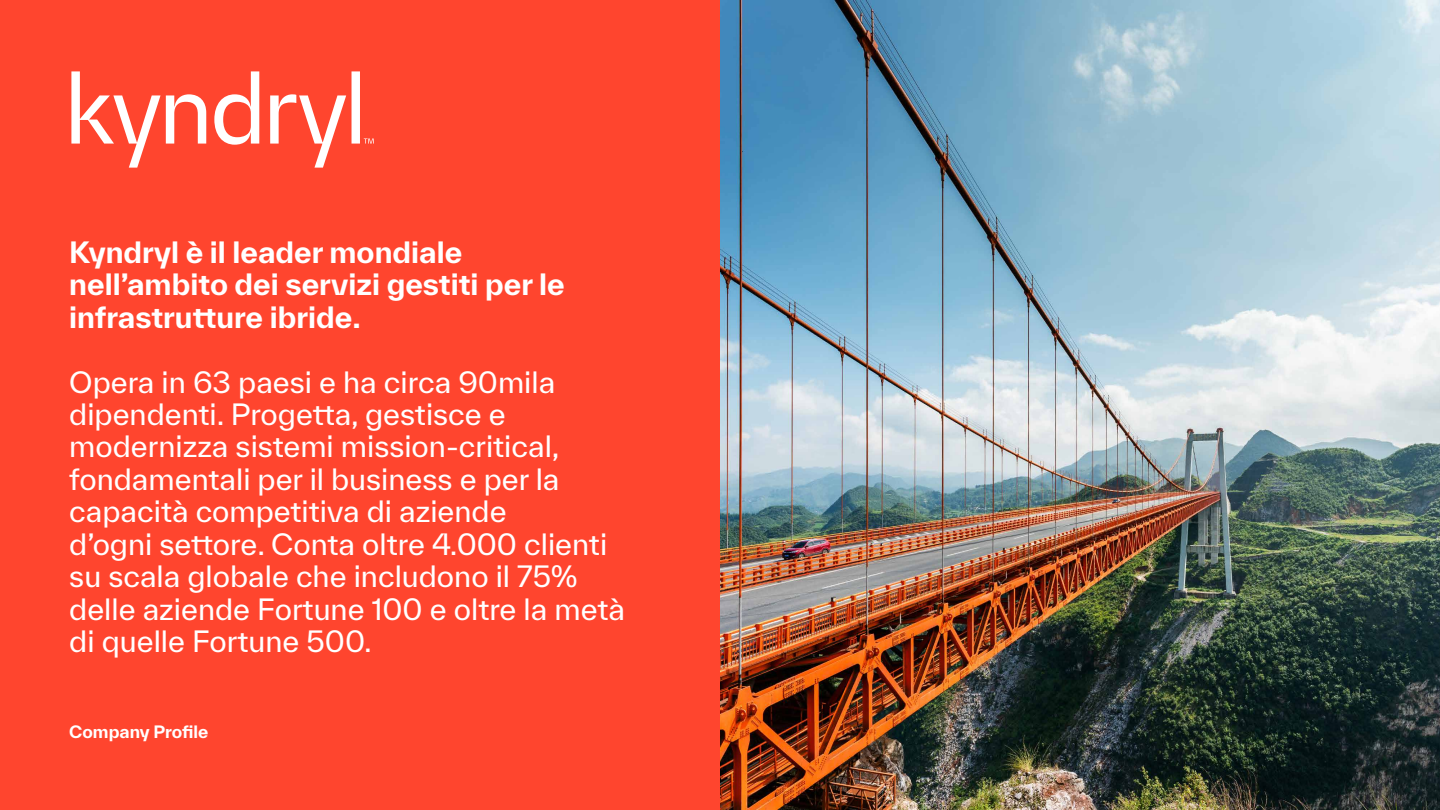
<style>
.page{position:relative;width:1440px;height:810px;background:#ff452e}
.page>*{position:absolute;margin:0;border:0;box-sizing:border-box;transform-origin:0 0}
.t1{font:28.42px/32.5px "TWK Everett";color:#fff}
.t2{font:700 28.42px/32.5px "TWK Everett";color:#fff}
.t3{font:700 16.5px "TWK Everett";color:#fff}
</style>
<div class="page">
<svg style="left:71px;top:71px;width:303px;height:97px"></svg>
<img style="left:720px;top:0;width:720px;height:810px">
<p class="t2" style="left:69px;top:235px;width:497px">Kyndryl è il leader mondiale nell’ambito dei servizi gestiti per le infrastrutture ibride.</p>
<p class="t1" style="left:69px;top:365px;width:557px">Opera in 63 paesi e ha circa 90mila dipendenti. Progetta, gestisce e modernizza sistemi mission-critical, fondamentali per il business e per la capacità competitiva di aziende<br>d’ogni settore. Conta oltre 4.000 clienti su scala globale che includono il 75% delle aziende Fortune 100 e oltre la metà di quelle Fortune 500.</p>
<p class="t3" style="left:69px;top:720px;width:141px">Company Profile</p>
</div>
